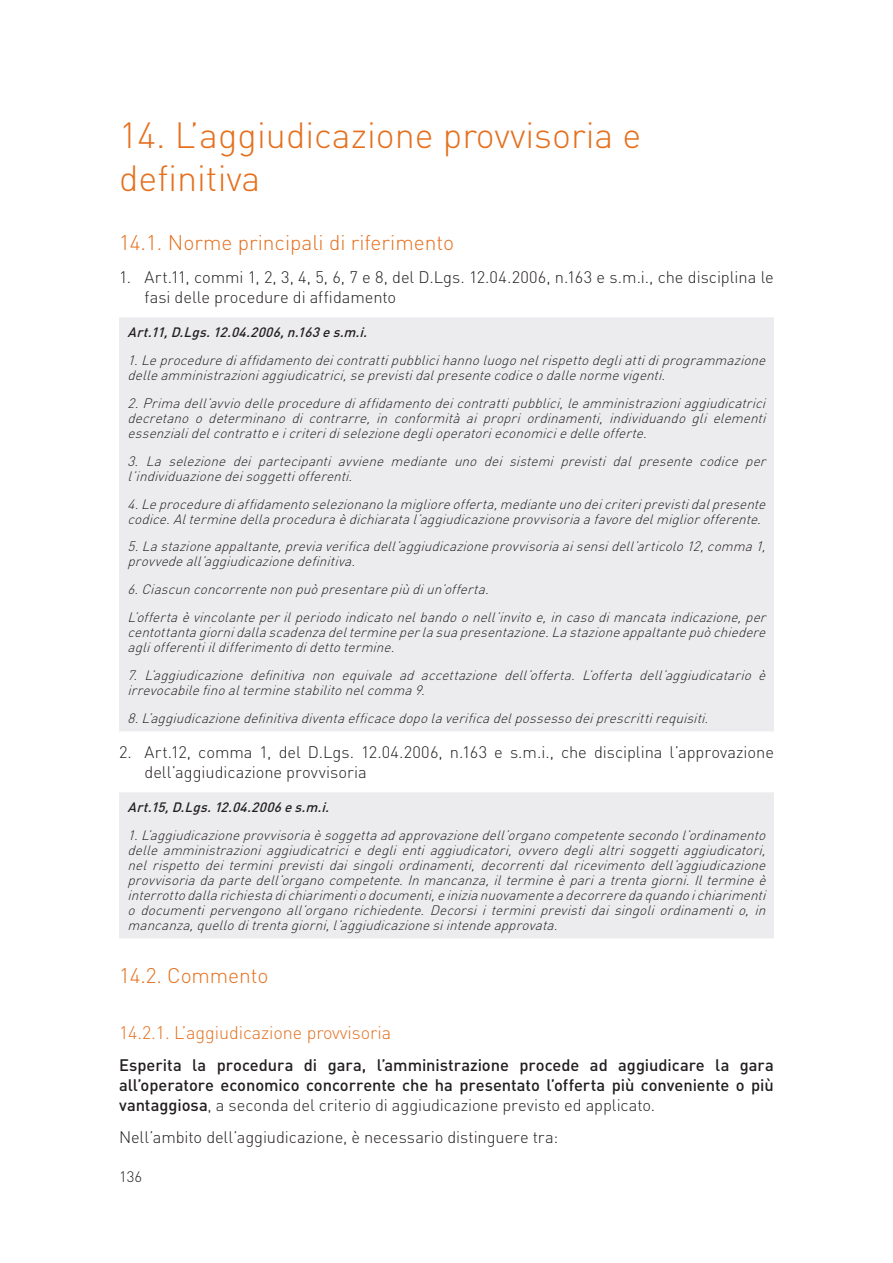
<style>
.page{position:relative;width:893px;height:1263px;background:#fff}
.page>*{position:absolute;margin:0;border:0;box-sizing:border-box;transform-origin:0 0}
.TITOLO_DEL_CAPITOLO{font:300 36px/43.2px "DIN";color:#e4701e}
.TITOLO_DEL_PARAGRAFO{font:300 21px "DIN";color:#e4701e}
.SOTTOTITOLO_PARAGRAF{font:300 18px "DIN";letter-spacing:-.005em;color:#e4701e}
.TESTO{font:500 16.5px/19.8px "DIN";letter-spacing:-.005em;color:#231f20;text-align:justify}
.PARAGRAFO_numeri_a_p{font:300 16.5px/19.8px "DIN";letter-spacing:-.005em;color:#231f20}
.PARAGRAFO_numeri_b{font:300 16.5px/19.8px "DIN";color:#231f20}
.TESTO-2{font:300 16.5px "DIN";letter-spacing:-.005em;color:#231f20}
.t1{font:300 15px "DIN";color:#231f20}
.NOTE_ARTICOLO{font:italic 300 13.5px/15px "DIN";color:#231f20}
.NOTE_ARTICOLO-2{font:italic 500 13.5px "DIN";color:#231f20}
.s1{font-weight:300}
</style>
<div class="page">
<div style="left:119px;top:317px;width:655px;height:414px;background:#ececee"></div>
<div style="left:119px;top:792px;width:655px;height:146px;background:#ececee"></div>
<p class="TITOLO_DEL_CAPITOLO" style="left:119px;top:113px;width:524px">14. L’aggiudicazione provvisoria e definitiva</p>
<p class="TITOLO_DEL_PARAGRAFO" style="left:119px;top:230px;width:337px">14.1. Norme principali di riferimento</p>
<p class="PARAGRAFO_numeri_a_p" style="left:145px;top:267px;width:631px;text-indent:-26px">1. Art.11, commi 1, 2, 3, 4, 5, 6, 7 e 8, del D.Lgs. 12.04.2006, n.163 e s.m.i., che disciplina le fasi delle procedure di affidamento</p>
<p class="NOTE_ARTICOLO-2" style="left:128px;top:323px;width:245px">Art.11,D.Lgs.12.04.2006,n.163es.m.i.</p>
<p class="NOTE_ARTICOLO" style="left:128px;top:352px;width:644px">1.Leprocedurediaffidamentodeicontrattipubblicihannoluogonelrispettodegliattidiprogrammazione delleamministrazioniaggiudicatrici,seprevistidalpresentecodiceodallenormevigenti.</p>
<p class="NOTE_ARTICOLO" style="left:128px;top:395px;width:644px;text-align:justify">2.Primadell’avviodelleprocedurediaffidamentodeicontrattipubblici,leamministrazioniaggiudicatrici decretano o determinano di contrarre, in conformità ai propri ordinamenti, individuando gli elementi essenzialidelcontrattoeicriteridiselezionedeglioperatorieconomiciedelleofferte.</p>
<p class="NOTE_ARTICOLO" style="left:128px;top:453px;width:644px">3. La selezione dei partecipanti avviene mediante uno dei sistemi previsti dal presente codice per l’individuazionedeisoggettiofferenti.</p>
<p class="NOTE_ARTICOLO" style="left:128px;top:496px;width:644px">4.Leprocedurediaffidamentoselezionanolamiglioreofferta,medianteunodeicriteriprevistidalpresente codice.Alterminedellaproceduraèdichiaratal’aggiudicazioneprovvisoriaafavoredelmigliorofferente.</p>
<p class="NOTE_ARTICOLO" style="left:128px;top:539px;width:644px">5.Lastazioneappaltante,previaverificadell’aggiudicazioneprovvisoriaaisensidell’articolo12,comma1, provvedeall’aggiudicazionedefinitiva.</p>
<p class="NOTE_ARTICOLO" style="left:128px;top:582px;width:367px">6.Ciascunconcorrentenonpuòpresentarepiùdiun’offerta.</p>
<p class="NOTE_ARTICOLO" style="left:128px;top:610px;width:644px;text-align:justify">L’offertaèvincolanteperilperiodoindicatonelbandoonell’invitoe,incasodimancataindicazione,per centottantagiornidallascadenzadeltermineperlasuapresentazione.Lastazioneappaltantepuòchiedere agliofferentiildifferimentodidettotermine.</p>
<p class="NOTE_ARTICOLO" style="left:128px;top:667px;width:644px">7. L’aggiudicazione definitiva non equivale ad accettazione dell’offerta. L’offerta dell’aggiudicatario è irrevocabilefinoalterminestabilitonelcomma9.</p>
<p class="NOTE_ARTICOLO" style="left:128px;top:710px;width:586px">8.L’aggiudicazionedefinitivadiventaefficacedopolaverificadelpossessodeiprescrittirequisiti.</p>
<p class="PARAGRAFO_numeri_b" style="left:145px;top:742px;width:631px;text-indent:-26px">2. Art.12, comma 1, del D.Lgs. 12.04.2006, n.163 e s.m.i., che disciplina l’approvazione dell’aggiudicazione provvisoria</p>
<p class="NOTE_ARTICOLO-2" style="left:128px;top:798px;width:207px">Art.15,D.Lgs.12.04.2006es.m.i.</p>
<p class="NOTE_ARTICOLO" style="left:128px;top:827px;width:644px;text-align:justify">1.L’aggiudicazioneprovvisoriaèsoggettaadapprovazionedell’organocompetentesecondol’ordinamento delle amministrazioni aggiudicatrici e degli enti aggiudicatori, ovvero degli altri soggetti aggiudicatori, nel rispetto dei termini previsti dai singoli ordinamenti, decorrenti dal ricevimento dell’aggiudicazione provvisoriadapartedell’organocompetente.Inmancanza,iltermineèpariatrentagiorni.Iltermineè interrottodallarichiestadichiarimentiodocumenti,einizianuovamenteadecorreredaquandoichiarimenti o documenti pervengono all’organo richiedente. Decorsi i termini previsti dai singoli ordinamenti o, in mancanza,quelloditrentagiorni,l’aggiudicazionesiintendeapprovata.</p>
<p class="TITOLO_DEL_PARAGRAFO" style="left:119px;top:962px;width:151px">14.2. Commento</p>
<p class="SOTTOTITOLO_PARAGRAF" style="left:119px;top:1021px;width:274px">14.2.1. L’aggiudicazione provvisoria</p>
<p class="TESTO" style="left:119px;top:1055px;width:656px">Esperita la procedura di gara, l’amministrazione procede ad aggiudicare la gara all’operatore economico concorrente che ha presentato l’offerta più conveniente o più vantaggiosa<span class="s1">, a seconda del criterio di aggiudicazione previsto ed applicato.</span></p>
<p class="TESTO-2" style="left:119px;top:1127px;width:441px">Nell’ambito dell’aggiudicazione, è necessario distinguere tra:</p>
<p class="t1" style="left:119px;top:1167px;width:25px">136</p>
</div>
